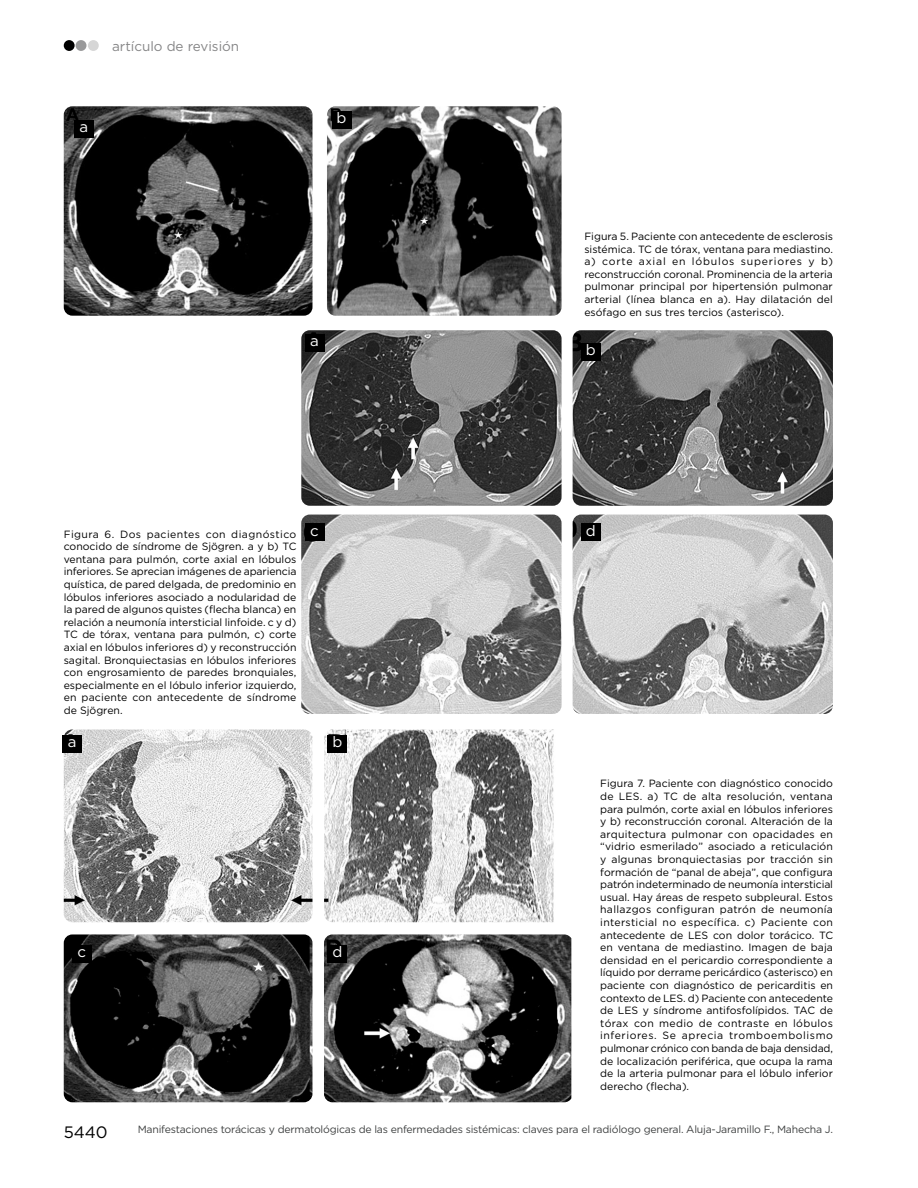
<style>
.page{position:relative;width:918px;height:1188px;background:#fff}
.page>*{position:absolute;margin:0;border:0;box-sizing:border-box;transform-origin:0 0}
.t1{font:16.5px "Gotham";color:#000}
._02_Parrafo_resumen{font:15px "Gotham";color:#fff}
.t2{font:13.5px "Gotham";color:#868687}
.pie_de_foto_nuevo{font:10.5px/12.6px "Gotham";color:#000;text-align:justify}
.t3{font:10.5px "Gotham";letter-spacing:-.02em;color:#3f4141}
</style>
<div class="page">
<div style="left:64px;top:40px;width:11px;height:11px;background:#000;border-radius:50%"></div>
<div style="left:76px;top:40px;width:10px;height:11px;background:#9a9a9b;border-radius:50%"></div>
<div style="left:88px;top:40px;width:11px;height:11px;background:#d6d6d6;border-radius:50%"></div>
<img style="left:64px;top:106px;width:249px;height:210px">
<img style="left:327px;top:106px;width:235px;height:210px">
<img style="left:301px;top:330px;width:261px;height:176px">
<img style="left:573px;top:330px;width:260px;height:176px">
<img style="left:301px;top:515px;width:261px;height:199px">
<img style="left:573px;top:515px;width:260px;height:199px">
<img style="left:64px;top:730px;width:248px;height:192px">
<img style="left:64px;top:934px;width:248px;height:168px">
<img style="left:324px;top:934px;width:247px;height:168px">
<img style="left:324px;top:730px;width:230px;height:192px">
<div style="left:63px;top:735px;width:19px;height:17px;background:#000"></div>
<div style="left:305px;top:334px;width:19px;height:18px;background:#000"></div>
<div style="left:74px;top:120px;width:19px;height:17px;background:#000"></div>
<div style="left:72px;top:945px;width:19px;height:17px;background:#000"></div>
<div style="left:305px;top:524px;width:19px;height:17px;background:#000"></div>
<div style="left:328px;top:945px;width:19px;height:17px;background:#000"></div>
<div style="left:581px;top:524px;width:19px;height:17px;background:#000"></div>
<div style="left:328px;top:735px;width:19px;height:17px;background:#000"></div>
<div style="left:581px;top:343px;width:19px;height:17px;background:#000"></div>
<div style="left:332px;top:111px;width:19px;height:18px;background:#000"></div>
<p class="t2" style="left:112px;top:37px;width:129px">artículo de revisión</p>
<p class="_02_Parrafo_resumen" style="left:79px;top:117px;width:10px">a</p>
<p class="_02_Parrafo_resumen" style="left:337px;top:108px;width:11px">b</p>
<p class="_02_Parrafo_resumen" style="left:310px;top:332px;width:10px">a</p>
<p class="pie_de_foto_nuevo" style="left:64px;top:527px;width:234px">Figura 6. Dos pacientes con diagnóstico conocido de síndrome de Sjögren. a y b) TC ventana para pulmón, corte axial en lóbulos inferiores. Se aprecian imágenes de apariencia quística, de pared delgada, de predominio en lóbulos inferiores asociado a nodularidad de la pared de algunos quistes (flecha blanca) en relación a neumonía intersticial linfoide. c y d)<br>TC de tórax, ventana para pulmón, c) corte axial en lóbulos inferiores d) y reconstrucción sagital. Bronquiectasias en lóbulos inferiores con engrosamiento de paredes bronquiales, especialmente en el lóbulo inferior izquierdo, en paciente con antecedente de síndrome de Sjögren.</p>
<p class="_02_Parrafo_resumen" style="left:68px;top:732px;width:10px">a</p>
<p class="_02_Parrafo_resumen" style="left:310px;top:521px;width:10px">c</p>
<p class="_02_Parrafo_resumen" style="left:332px;top:732px;width:11px">b</p>
<p class="_02_Parrafo_resumen" style="left:78px;top:942px;width:10px">c</p>
<p class="_02_Parrafo_resumen" style="left:332px;top:942px;width:11px">d</p>
<p class="pie_de_foto_nuevo" style="left:584px;top:230px;width:250px">Figura 5. Paciente con antecedente de esclerosis sistémica. TC de tórax, ventana para mediastino. a) corte axial en lóbulos superiores y b) reconstrucción coronal. Prominencia de la arteria pulmonar principal por hipertensión pulmonar arterial (línea blanca en a). Hay dilatación del esófago en sus tres tercios (asterisco).</p>
<p class="_02_Parrafo_resumen" style="left:586px;top:340px;width:11px">b</p>
<p class="_02_Parrafo_resumen" style="left:586px;top:521px;width:11px">d</p>
<p class="pie_de_foto_nuevo" style="left:600px;top:777px;width:234px">Figura 7. Paciente con diagnóstico conocido de LES. a) TC de alta resolución, ventana para pulmón, corte axial en lóbulos inferiores y b) reconstrucción coronal. Alteración de la arquitectura pulmonar con opacidades en “vidrio esmerilado” asociado a reticulación y algunas bronquiectasias por tracción sin formación de “panal de abeja”, que configura patrón indeterminado de neumonía intersticial usual. Hay áreas de respeto subpleural. Estos hallazgos configuran patrón de neumonía intersticial no específica. c) Paciente con antecedente de LES con dolor torácico. TC en ventana de mediastino. Imagen de baja densidad en el pericardio correspondiente a líquido por derrame pericárdico (asterisco) en paciente con diagnóstico de pericarditis en contexto de LES. d) Paciente con antecedente de LES y síndrome antifosfolípidos. TAC de tórax con medio de contraste en lóbulos inferiores. Se aprecia tromboembolismo pulmonar crónico con banda de baja densidad, de localización periférica, que ocupa la rama de la arteria pulmonar para el lóbulo inferior derecho (flecha).</p>
<h1 class="t1" style="left:64px;top:1122px;width:46px">5440</h1>
<p class="t3" style="left:138px;top:1123px;width:697px">Manifestaciones torácicas y dermatológicas de las enfermedades sistémicas: claves para el radiólogo general. Aluja-Jaramillo F., Mahecha J.</p>
</div>
